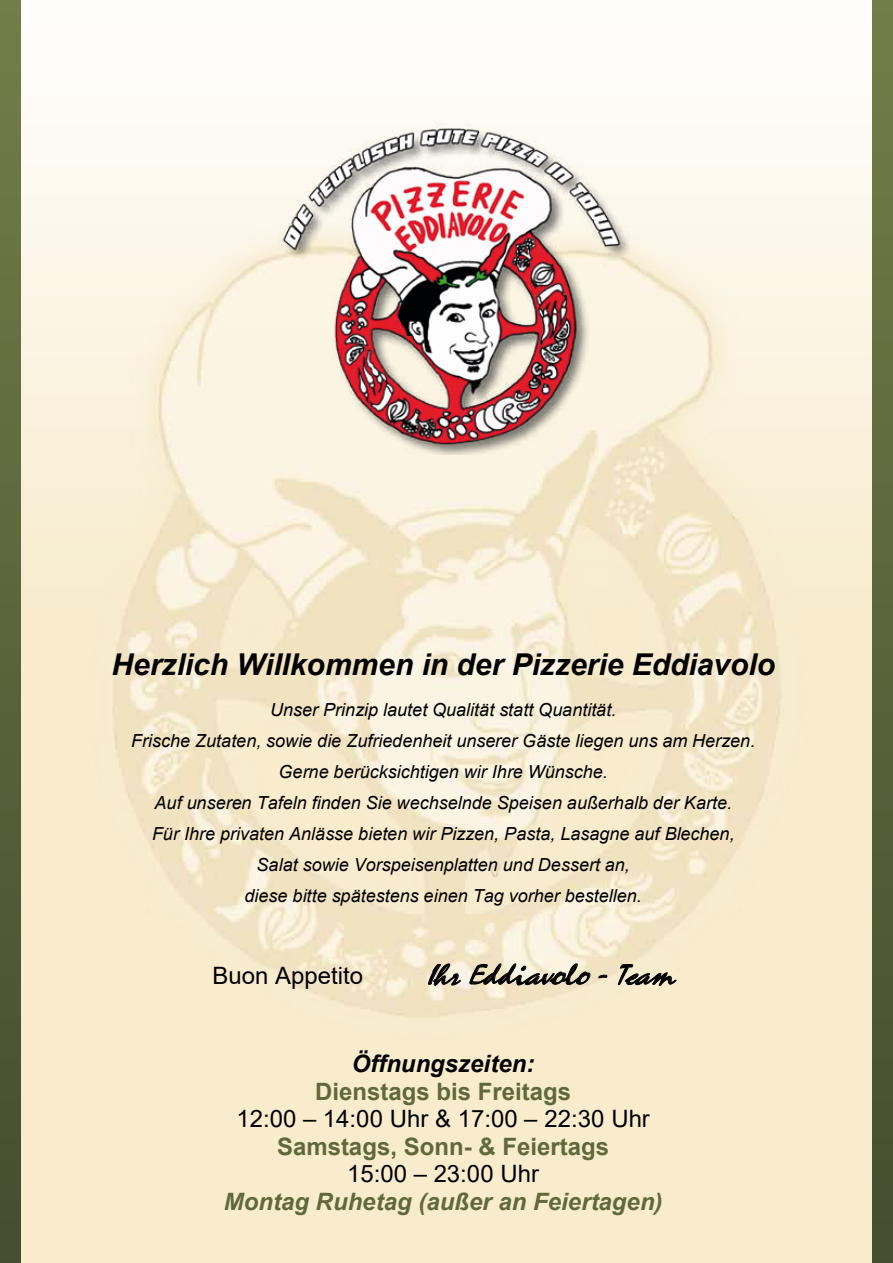
<style>
.page{position:relative;width:893px;height:1263px;background:#fff}
.page>*{position:absolute;margin:0;border:0;box-sizing:border-box;transform-origin:0 0}
.t1{font:italic 700 30px "Arial";color:#000}
.t2{font:italic 27px "Borealis";color:#000}
.t3{font:24px "Arial";color:#000}
.t4{font:700 24px "Arial";color:#5f693c}
.t5{font:italic 700 24px "Arial";color:#5f693c}
.t6{font:italic 700 24px "Arial";color:#000}
.t7{font:italic 18px/31px "Arial";color:#000;text-align:center}
</style>
<div class="page">
<div style="left:872px;top:0;width:21px;height:1263px;background:linear-gradient(to bottom,#717d48,#444d2e)"></div>
<div style="left:0;top:0;width:21px;height:1263px;background:linear-gradient(to bottom,#717d48,#444d2e)"></div>
<img style="left:262px;top:113px;width:369px;height:341px">
<h1 class="t1" style="left:111px;top:645px;width:665px">Herzlich Willkommen in der Pizzerie Eddiavolo</h1>
<p class="t7" style="left:131px;top:694px;width:626px">Unser Prinzip lautet Qualität statt Quantität.<br>Frische Zutaten, sowie die Zufriedenheit unserer Gäste liegen uns am Herzen.<br>Gerne berücksichtigen wir Ihre Wünsche.<br>Auf unseren Tafeln finden Sie wechselnde Speisen außerhalb der Karte.<br>Für Ihre privaten Anlässe bieten wir Pizzen, Pasta, Lasagne auf Blechen, Salat sowie Vorspeisenplatten und Dessert an,<br>diese bitte spätestens einen Tag vorher bestellen.</p>
<h3 class="t3" style="left:212px;top:959px;width:152px">Buon Appetito</h3>
<h2 class="t2" style="left:425px;top:958px;width:262px">IhrEddiavolo-Team</h2>
<h3 class="t6" style="left:352px;top:1048px;width:184px">Öffnungszeiten:</h3>
<h3 class="t4" style="left:315px;top:1074px;width:257px">Dienstags bis Freitags</h3>
<h3 class="t3" style="left:236px;top:1102px;width:415px">12:00 – 14:00 Uhr &amp; 17:00 – 22:30 Uhr</h3>
<h3 class="t4" style="left:277px;top:1129px;width:333px">Samstags, Sonn- &amp; Feiertags</h3>
<h3 class="t3" style="left:347px;top:1157px;width:194px">15:00 – 23:00 Uhr</h3>
<h3 class="t5" style="left:224px;top:1186px;width:440px">Montag Ruhetag (außer an Feiertagen)</h3>
</div>
